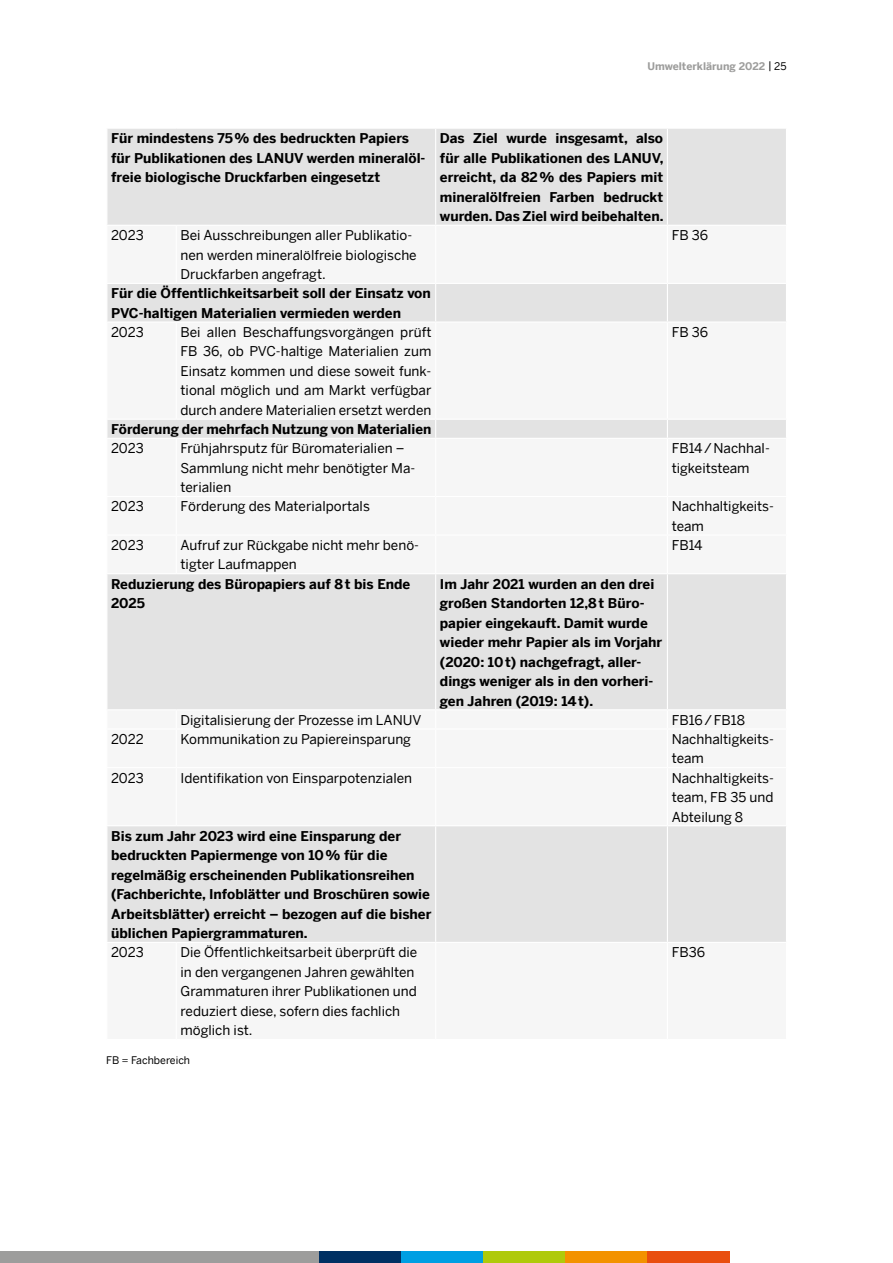
<style>
.page{position:relative;width:893px;height:1263px;background:#fff}
.page>*{position:absolute;margin:0;border:0;box-sizing:border-box;transform-origin:0 0}
.Fließtext_9pt{font:700 13.5px/19.5px "Benton Sans";color:#000}
.Fließtext_9pt-2{font:13.5px/19.5px "Benton Sans";color:#000}
.t1{font:700 10.5px "Benton Sans";color:#9d9d9c}
.Legende{font:10.5px "Benton Sans";color:#000}
.s1{font-weight:400;color:#000}
</style>
<div class="page">
<div style="left:0;top:1251px;width:326px;height:12px;background:#9d9d9c"></div>
<div style="left:319px;top:1251px;width:82px;height:12px;background:#003063"></div>
<div style="left:401px;top:1251px;width:82px;height:12px;background:#009fe3"></div>
<div style="left:484px;top:1251px;width:82px;height:12px;background:#afca0b"></div>
<div style="left:566px;top:1251px;width:82px;height:12px;background:#f39200"></div>
<div style="left:648px;top:1251px;width:82px;height:12px;background:#e94e0f"></div>
<div style="left:107px;top:129px;width:679px;height:96px;background:#e3e3e3"></div>
<svg style="left:107px;top:284px;width:679px;height:658px;fill:#f6f6f6"></svg>
<hr style="left:435px;top:129px;width:1px;height:96px;background:#fff">
<hr style="left:667px;top:129px;width:1px;height:96px;background:#fff">
<hr style="left:435px;top:284px;width:1px;height:37px;background:#fff">
<hr style="left:667px;top:284px;width:1px;height:37px;background:#fff">
<hr style="left:106px;top:321px;width:70px;height:2px;background:#fff">
<hr style="left:176px;top:321px;width:260px;height:2px;background:#fff">
<hr style="left:176px;top:323px;width:1px;height:96px;background:#fff">
<hr style="left:436px;top:321px;width:231px;height:2px;background:#fff">
<hr style="left:435px;top:323px;width:1px;height:96px;background:#fff">
<hr style="left:667px;top:321px;width:120px;height:2px;background:#fff">
<hr style="left:667px;top:323px;width:1px;height:96px;background:#fff">
<hr style="left:106px;top:419px;width:70px;height:1px;background:#fff">
<hr style="left:176px;top:419px;width:260px;height:1px;background:#fff">
<hr style="left:436px;top:419px;width:231px;height:1px;background:#fff">
<svg style="left:435px;top:420px;width:1px;height:18px"></svg>
<hr style="left:667px;top:419px;width:120px;height:1px;background:#fff">
<svg style="left:667px;top:420px;width:1px;height:18px"></svg>
<hr style="left:106px;top:438px;width:70px;height:1px;background:#fff">
<hr style="left:176px;top:438px;width:260px;height:1px;background:#fff">
<hr style="left:176px;top:439px;width:1px;height:57px;background:#fff">
<hr style="left:436px;top:438px;width:231px;height:1px;background:#fff">
<hr style="left:435px;top:439px;width:1px;height:57px;background:#fff">
<hr style="left:667px;top:438px;width:120px;height:1px;background:#fff">
<hr style="left:667px;top:439px;width:1px;height:57px;background:#fff">
<hr style="left:106px;top:496px;width:70px;height:1px;background:#fff">
<hr style="left:176px;top:496px;width:260px;height:1px;background:#fff">
<hr style="left:176px;top:497px;width:1px;height:37px;background:#fff">
<hr style="left:436px;top:496px;width:231px;height:1px;background:#fff">
<hr style="left:435px;top:497px;width:1px;height:37px;background:#fff">
<hr style="left:667px;top:496px;width:120px;height:1px;background:#fff">
<hr style="left:667px;top:497px;width:1px;height:37px;background:#fff">
<hr style="left:106px;top:534px;width:70px;height:2px;background:#fff">
<hr style="left:176px;top:534px;width:260px;height:2px;background:#fff">
<hr style="left:176px;top:536px;width:1px;height:37px;background:#fff">
<hr style="left:436px;top:534px;width:231px;height:2px;background:#fff">
<hr style="left:435px;top:536px;width:1px;height:37px;background:#fff">
<hr style="left:667px;top:534px;width:120px;height:2px;background:#fff">
<hr style="left:667px;top:536px;width:1px;height:37px;background:#fff">
<hr style="left:106px;top:573px;width:70px;height:1px;background:#fff">
<hr style="left:176px;top:573px;width:260px;height:1px;background:#fff">
<hr style="left:436px;top:573px;width:231px;height:1px;background:#fff">
<hr style="left:435px;top:574px;width:1px;height:135px;background:#fff">
<hr style="left:667px;top:573px;width:120px;height:1px;background:#fff">
<hr style="left:667px;top:574px;width:1px;height:135px;background:#fff">
<hr style="left:106px;top:709px;width:70px;height:1px;background:#fff">
<hr style="left:176px;top:709px;width:260px;height:1px;background:#fff">
<svg style="left:176px;top:710px;width:1px;height:18px"></svg>
<hr style="left:436px;top:709px;width:231px;height:1px;background:#fff">
<svg style="left:435px;top:710px;width:1px;height:18px"></svg>
<hr style="left:667px;top:709px;width:120px;height:1px;background:#fff">
<svg style="left:667px;top:710px;width:1px;height:18px"></svg>
<hr style="left:106px;top:728px;width:70px;height:1px;background:#fff">
<hr style="left:176px;top:728px;width:260px;height:1px;background:#fff">
<hr style="left:176px;top:729px;width:1px;height:38px;background:#fff">
<hr style="left:436px;top:728px;width:231px;height:1px;background:#fff">
<hr style="left:435px;top:729px;width:1px;height:38px;background:#fff">
<hr style="left:667px;top:728px;width:120px;height:1px;background:#fff">
<hr style="left:667px;top:729px;width:1px;height:38px;background:#fff">
<hr style="left:106px;top:767px;width:70px;height:1px;background:#fff">
<hr style="left:176px;top:767px;width:260px;height:1px;background:#fff">
<hr style="left:176px;top:768px;width:1px;height:57px;background:#fff">
<hr style="left:436px;top:767px;width:231px;height:1px;background:#fff">
<hr style="left:435px;top:768px;width:1px;height:57px;background:#fff">
<hr style="left:667px;top:767px;width:120px;height:1px;background:#fff">
<hr style="left:667px;top:768px;width:1px;height:57px;background:#fff">
<hr style="left:106px;top:825px;width:70px;height:1px;background:#fff">
<hr style="left:176px;top:825px;width:260px;height:1px;background:#fff">
<hr style="left:436px;top:825px;width:231px;height:1px;background:#fff">
<hr style="left:435px;top:826px;width:1px;height:116px;background:#fff">
<hr style="left:667px;top:825px;width:120px;height:1px;background:#fff">
<hr style="left:667px;top:826px;width:1px;height:116px;background:#fff">
<p class="t1" style="left:647px;top:60px;width:141px">Umwelterklärung 2022 <span class="s1">| 25</span></p>
<p class="Fließtext_9pt" style="left:111px;top:128px;width:316px">Für mindestens 75% des bedruckten Papiers für Publikationen des LANUV werden mineralöl&shy;freie biologische Druckfarben eingesetzt</p>
<p class="Fließtext_9pt" style="left:440px;top:128px;width:225px;text-align:justify">Das Ziel wurde insgesamt, also für alle Publikationen des LANUV, erreicht, da 82% des Papiers mit mineralölfreien Farben bedruckt wurden. Das Ziel wird beibehalten.</p>
<p class="Fließtext_9pt-2" style="left:111px;top:225px;width:34px">2023</p>
<p class="Fließtext_9pt-2" style="left:181px;top:225px;width:238px">Bei Ausschreibungen aller Publikatio&shy;nen werden mineralölfreie biologische<br>Druckfarben angefragt.</p>
<p class="Fließtext_9pt-2" style="left:672px;top:225px;width:38px">FB 36</p>
<p class="Fließtext_9pt" style="left:111px;top:283px;width:321px">Für die Öffentlichkeitsarbeit soll der Einsatz von<br>PVC-haltigen Materialien vermieden werden</p>
<p class="Fließtext_9pt-2" style="left:111px;top:322px;width:34px">2023</p>
<p class="Fließtext_9pt-2" style="left:181px;top:322px;width:252px;text-align:justify">Bei allen Beschaffungsvorgängen prüft FB 36, ob PVC-haltige Materialien zum Einsatz kommen und diese soweit funk&shy;tional möglich und am Markt verfügbar durch andere Materialien ersetzt werden</p>
<p class="Fließtext_9pt-2" style="left:672px;top:322px;width:38px">FB 36</p>
<p class="Fließtext_9pt" style="left:111px;top:419px;width:322px">Förderung der mehrfach Nutzung von Materialien</p>
<p class="Fließtext_9pt-2" style="left:111px;top:438px;width:34px">2023</p>
<p class="Fließtext_9pt-2" style="left:181px;top:438px;width:236px">Frühjahrsputz für Büromaterialien –<br>Sammlung nicht mehr benötigter Ma&shy;terialien</p>
<p class="Fließtext_9pt-2" style="left:672px;top:438px;width:100px">FB14/Nachhal&shy;tigkeitsteam</p>
<p class="Fließtext_9pt-2" style="left:111px;top:496px;width:34px">2023</p>
<p class="Fließtext_9pt-2" style="left:181px;top:496px;width:191px">Förderung des Materialportals</p>
<p class="Fließtext_9pt-2" style="left:672px;top:496px;width:104px">Nachhaltigkeits&shy;team</p>
<p class="Fließtext_9pt-2" style="left:111px;top:535px;width:34px">2023</p>
<p class="Fließtext_9pt-2" style="left:181px;top:535px;width:240px">Aufruf zur Rückgabe nicht mehr benö&shy;tigter Laufmappen</p>
<p class="Fließtext_9pt-2" style="left:672px;top:535px;width:32px">FB14</p>
<p class="Fließtext_9pt" style="left:111px;top:574px;width:301px">Reduzierung des Büropapiers auf 8t bis Ende<br>2025</p>
<p class="Fließtext_9pt" style="left:440px;top:574px;width:224px">Im Jahr 2021 wurden an den drei großen Standorten 12,8t Büro&shy;papier eingekauft. Damit wurde wieder mehr Papier als im Vorjahr (2020: 10t) nachgefragt, aller&shy;dings weniger als in den vorheri&shy;gen Jahren (2019: 14t).</p>
<p class="Fließtext_9pt-2" style="left:181px;top:710px;width:242px">Digitalisierung der Prozesse im LANUV</p>
<p class="Fließtext_9pt-2" style="left:672px;top:710px;width:75px">FB16/FB18</p>
<p class="Fließtext_9pt-2" style="left:111px;top:729px;width:34px">2022</p>
<p class="Fließtext_9pt-2" style="left:181px;top:729px;width:232px">Kommunikation zu Papiereinsparung</p>
<p class="Fließtext_9pt-2" style="left:672px;top:729px;width:104px">Nachhaltigkeits&shy;team</p>
<p class="Fließtext_9pt-2" style="left:111px;top:768px;width:34px">2023</p>
<p class="Fließtext_9pt-2" style="left:181px;top:768px;width:233px">Identifikation von Einsparpotenzialen</p>
<p class="Fließtext_9pt-2" style="left:672px;top:768px;width:104px;text-align:justify">Nachhaltigkeits&shy;team, FB 35 und Abteilung 8</p>
<p class="Fließtext_9pt" style="left:111px;top:826px;width:322px">Bis zum Jahr 2023 wird eine Einsparung der bedruckten Papiermenge von 10% für die regelmäßig erscheinenden Publikationsreihen (Fachberichte, Infoblätter und Broschüren sowie Arbeitsblätter) erreicht – bezogen auf die bisher üblichen Papiergrammaturen.</p>
<p class="Fließtext_9pt-2" style="left:111px;top:942px;width:34px">2023</p>
<p class="Fließtext_9pt-2" style="left:181px;top:942px;width:238px">Die Öffentlichkeitsarbeit überprüft die in den vergangenen Jahren gewählten Grammaturen ihrer Publikationen und reduziert diese, sofern dies fachlich möglich ist.</p>
<p class="Fließtext_9pt-2" style="left:672px;top:942px;width:35px">FB36</p>
<p class="Legende" style="left:106px;top:1054px;width:85px">FB = Fachbereich</p>
</div>
